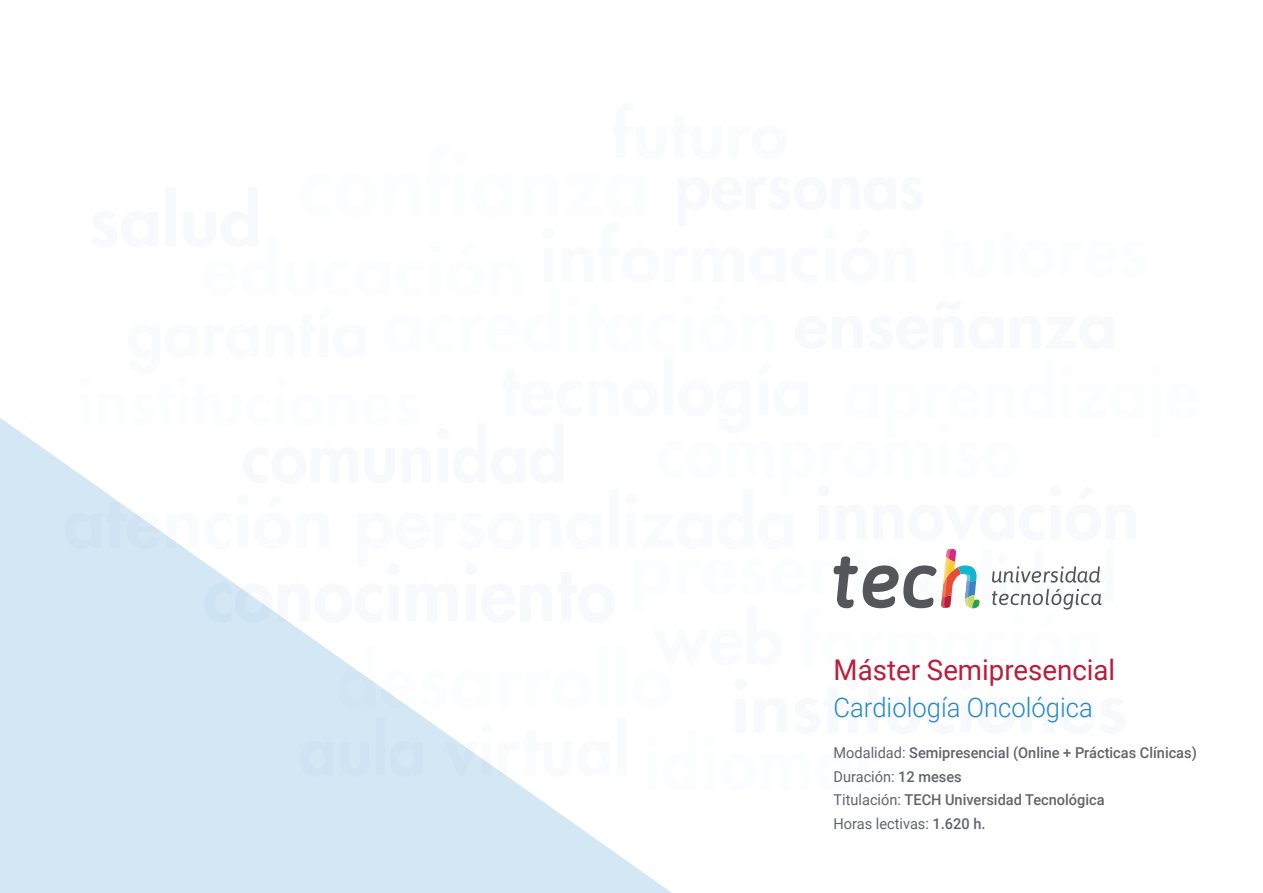
<style>
.page{position:relative;width:1263px;height:893px;background:#fff}
.page>*{position:absolute;margin:0;border:0;box-sizing:border-box;transform-origin:0 0}
.t1{font:28.5px "Roboto";color:#ba1e3c}
.t2{font:300 27px "Roboto";color:#2488c9;scale:.95 1}
.t3{font:500 15px/23.7px "Roboto";color:#61646a}
.s1{font-weight:400}
</style>
<div class="page">
<svg style="left:0;top:418px;width:672px;height:475px;background:#d8e9f5"></svg>
<svg style="left:64px;top:418px;width:1038px;height:372px"></svg>
<h1 class="t1" style="left:833px;top:650px;width:283px">Máster Semipresencial</h1>
<h2 class="t2" style="left:833px;top:689px;width:274px">Cardiología Oncológica</h2>
<p class="t3" style="left:833px;top:740px;width:365px"><span class="s1">Modalidad:</span> Semipresencial (Online + Prácticas Clínicas)<br><span class="s1">Duración:</span> 12 meses<br><span class="s1">Titulación:</span> TECH Universidad Tecnológica<br><span class="s1">Horas lectivas:</span> 1.620 h.</p>
</div>
